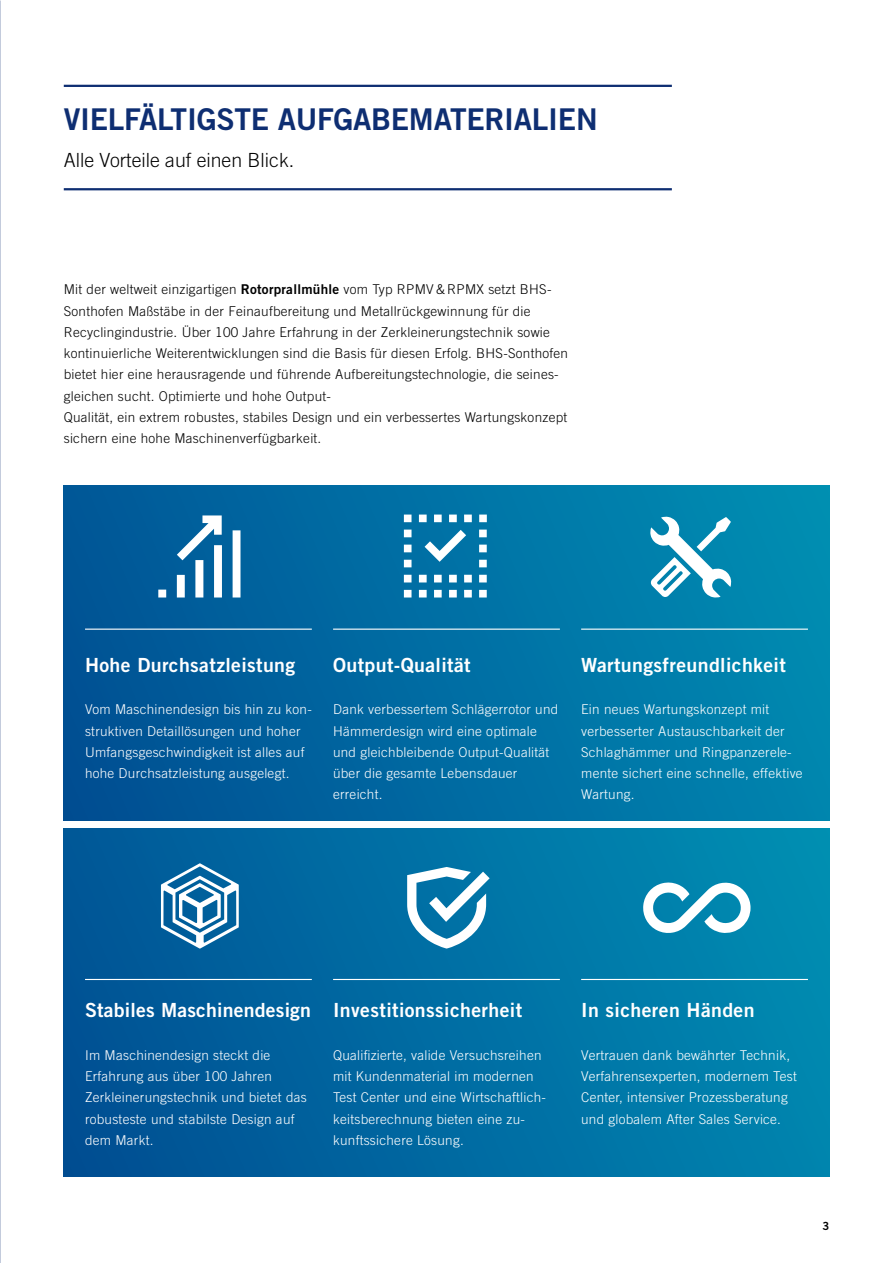
<style>
.page{position:relative;width:893px;height:1263px;background:#fff}
.page>*{position:absolute;margin:0;border:0;box-sizing:border-box;transform-origin:0 0}
.Head_20_22{font:30px "Trade Gothic LT Std Bd 2";letter-spacing:-.01em;color:#0e2e72}
.Copy_9_11{font:19.5px "Trade Gothic LT Std Bd 2";letter-spacing:.02em;color:#fff}
.Head_20_22-2{font:300 19.5px "Trade Gothic LT Std";color:#000}
.Copy_9_11-2{font:300 13.5px/21.3px "Trade Gothic LT Std";letter-spacing:.02em;color:#fff}
.Copy_9_11-3{font:300 13.5px/21.3px "Trade Gothic LT Std";letter-spacing:.02em;color:#000}
.t1{font:11.25px "Trade Gothic LT Std Bd 2";color:#000}
.s1{font-family:"Trade Gothic LT Std Bd 2";font-weight:400}
</style>
<div class="page">
<hr style="left:64px;top:85px;width:608px;height:2px;background:#0e2e72">
<hr style="left:64px;top:188px;width:608px;height:2px;background:#0e2e72">
<div style="left:64px;top:486px;width:765px;height:335px;background:linear-gradient(to right,#015295,#018bb1)"></div>
<div style="left:64px;top:828px;width:765px;height:349px;background:linear-gradient(to right,#005295,#008ab1)"></div>
<hr style="left:85px;top:629px;width:227px;height:1px;background:#fff">
<hr style="left:333px;top:629px;width:227px;height:1px;background:#fff">
<hr style="left:581px;top:629px;width:227px;height:1px;background:#fff">
<hr style="left:85px;top:979px;width:227px;height:1px;background:#fff">
<hr style="left:333px;top:979px;width:227px;height:1px;background:#fff">
<hr style="left:581px;top:979px;width:227px;height:1px;background:#fff">
<svg style="left:404px;top:514px;width:83px;height:83px"></svg>
<svg style="left:161px;top:863px;width:78px;height:85px"></svg>
<svg style="left:407px;top:867px;width:83px;height:81px"></svg>
<svg style="left:158px;top:515px;width:82px;height:82px"></svg>
<svg style="left:643px;top:882px;width:107px;height:51px"></svg>
<svg style="left:650px;top:516px;width:81px;height:82px"></svg>
<p class="Head_20_22" style="left:64px;top:100px;width:535px">VIELFÄLTIGSTE AUFGABEMATERIALIEN</p>
<p class="Head_20_22-2" style="left:64px;top:148px;width:232px">Alle Vorteile auf einen Blick.</p>
<p class="Copy_9_11-3" style="left:64px;top:279px;width:506px">Mit der weltweit einzigartigen <span class="s1">Rotorprallmühle</span> vom Typ RPMV&amp;RPMX setzt BHS-Sonthofen Maßstäbe in der Feinaufbereitung und Metallrückgewinnung für die Recyclingindustrie. Über 100 Jahre Erfahrung in der Zerkleinerungstechnik sowie kontinuierliche Weiterentwicklungen sind die Basis für diesen Erfolg. BHS-Sonthofen bietet hier eine herausragende und führende Aufbereitungstechnologie, die seines&shy;gleichen sucht. Optimierte und hohe Output-<br>Qualität, ein extrem robustes, stabiles Design und ein verbessertes Wartungskonzept sichern eine hohe Maschinenverfügbarkeit.</p>
<p class="Copy_9_11" style="left:85px;top:653px;width:212px">Hohe Durchsatzleistung</p>
<p class="Copy_9_11-2" style="left:85px;top:699px;width:228px">Vom Maschinendesign bis hin zu kon&shy;struktiven Detaillösungen und hoher Umfangsgeschwindigkeit ist alles auf hohe Durchsatzleistung ausgelegt.</p>
<p class="Copy_9_11" style="left:333px;top:653px;width:139px">Output-Qualität</p>
<p class="Copy_9_11-2" style="left:333px;top:699px;width:227px">Dank verbessertem Schlägerrotor und<br>Hämmerdesign wird eine optimale und gleichbleibende Output-Qualität über die gesamte Lebensdauer erreicht.</p>
<p class="Copy_9_11" style="left:581px;top:653px;width:206px">Wartungsfreundlichkeit</p>
<p class="Copy_9_11-2" style="left:581px;top:699px;width:223px">Ein neues Wartungskonzept mit verbesserter Austauschbarkeit der<br>Schlaghämmer und Ringpanzerele&shy;mente sichert eine schnelle, effektive<br>Wartung.</p>
<p class="Copy_9_11" style="left:85px;top:998px;width:228px">Stabiles Maschinendesign</p>
<p class="Copy_9_11-2" style="left:85px;top:1044px;width:223px">Im Maschinendesign steckt die<br>Erfahrung aus über 100 Jahren<br>Zerkleinerungstechnik und bietet das robusteste und stabilste Design auf dem Markt.</p>
<p class="Copy_9_11" style="left:333px;top:998px;width:191px">Investitionssicherheit</p>
<p class="Copy_9_11-2" style="left:333px;top:1044px;width:214px">Qualifizierte, valide Versuchsreihen mit Kundenmaterial im modernen<br>Test Center und eine Wirtschaftlich-</p>
<p class="Copy_9_11-2" style="left:333px;top:1108px;width:193px">keitsberechnung bieten eine zu&shy;kunftssichere Lösung.</p>
<p class="Copy_9_11" style="left:581px;top:998px;width:175px">In sicheren Händen</p>
<p class="Copy_9_11-2" style="left:581px;top:1044px;width:217px">Vertrauen dank bewährter Technik, Verfahrensexperten, modernem Test Center, intensiver Prozessberatung und globalem After Sales Service.</p>
<p class="t1" style="left:822px;top:1219px;width:8px">3</p>
</div>
